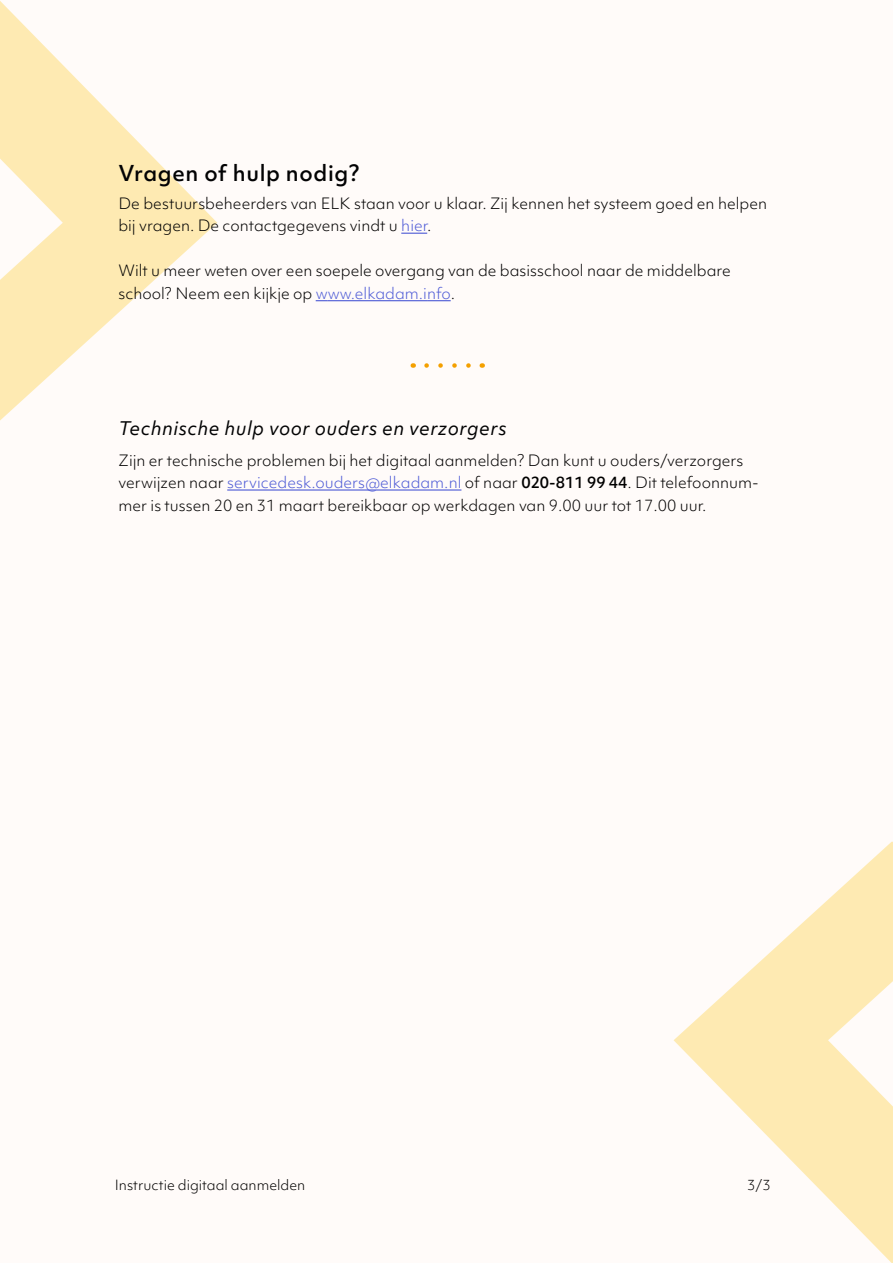
<style>
.page{position:relative;width:893px;height:1263px;background:#fffbf9}
.page>*{position:absolute;margin:0;border:0;box-sizing:border-box;transform-origin:0 0}
.t1{font:500 21px "Objektiv Mk 1";letter-spacing:.03em;color:#020203}
.t2{font:italic 18px "Objektiv Mk 1";letter-spacing:.03em;color:#020203}
.t3{font:300 15px/22.5px "Objektiv Mk 1";color:#000}
.t4{font:300 13.5px "Objektiv Mk 1";color:#000}
.s1{color:#4f5cd6}
.s2{font-weight:500}
</style>
<div class="page">
<svg style="left:674px;top:842px;width:219px;height:421px"></svg>
<svg style="left:0;top:1px;width:217px;height:420px"></svg>
<svg style="left:401px;top:233px;width:26px;height:1px"></svg>
<svg style="left:316px;top:300px;width:12px;height:1px"></svg>
<hr style="left:328px;top:300px;width:99px;height:1px;background:#4f5cd6">
<svg style="left:427px;top:300px;width:24px;height:1px"></svg>
<hr style="left:227px;top:489px;width:234px;height:2px;background:#4f5cd6">
<svg style="left:427px;top:363px;width:44px;height:5px"></svg>
<h1 class="t1" style="left:118px;top:158px;width:242px">Vragen of hulp nodig?</h1>
<p class="t3" style="left:118px;top:192px;width:650px">De bestuursbeheerders van ELK staan voor u klaar. Zij kennen het systeem goed en helpen bij vragen. De contactgegevens vindt u <span class="s1">hier</span>.</p>
<p class="t3" style="left:118px;top:259px;width:614px">Wilt u meer weten over een soepele overgang van de basisschool naar de middelbare school? Neem een kijkje op <span class="s1">www.elkadam.info</span>.</p>
<p class="t2" style="left:118px;top:416px;width:389px">Technische hulp voor ouders en verzorgers</p>
<p class="t3" style="left:118px;top:449px;width:642px">Zijn er technische problemen bij het digitaal aanmelden? Dan kunt u ouders/verzorgers verwijzen naar <span class="s1">servicedesk.ouders@elkadam.nl</span> of naar <span class="s2">020-811 99 44</span>. Dit telefoonnum&shy;mer is tussen 20 en 31 maart bereikbaar op werkdagen van 9.00 uur tot 17.00 uur.</p>
<p class="t4" style="left:115px;top:1175px;width:192px">Instructie digitaal aanmelden</p>
<p class="t4" style="left:747px;top:1175px;width:25px">3/3</p>
</div>
